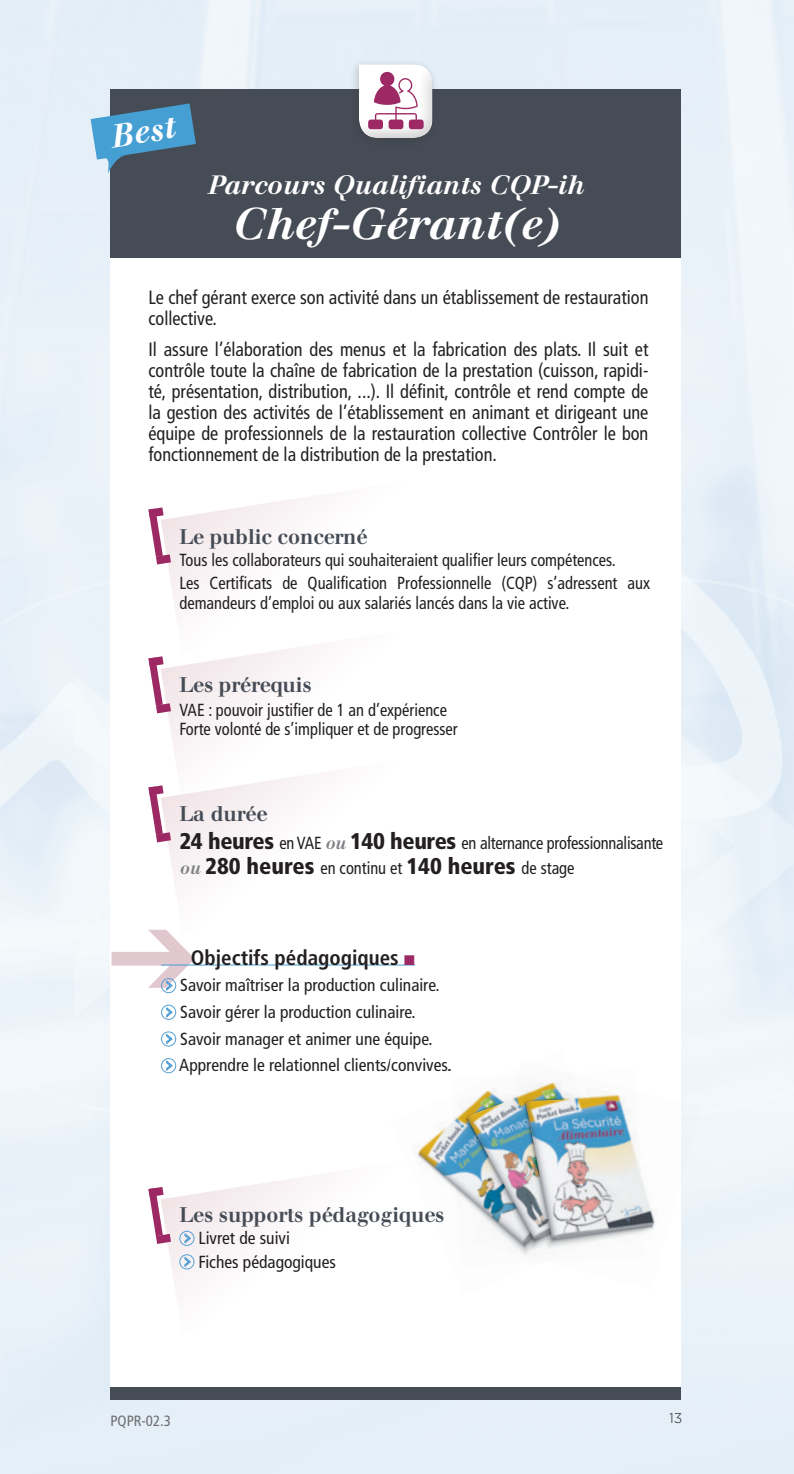
<style>
.page{position:relative;width:794px;height:1474px;background:#fff}
.page>*{position:absolute;margin:0;border:0;box-sizing:border-box;transform-origin:0 0}
.t1{font:italic 500 43.75px "Walbaum";color:#fff}
.t2{font:italic 500 32.2px "Walbaum";color:#fff}
.t3{font:italic 500 26.25px "Walbaum";color:#fff}
.t4{font:900 condensed 22.75px "Frutiger";color:#231f20}
.t5{font:500 21px "Walbaum";color:#464c56;scale:.95 1}
.t6{font:700 condensed 21px "Frutiger";color:#231f20}
.t7{font:condensed 19.25px/21px "Frutiger";color:#231f20;scale:.95 1}
.t8{font:condensed 17.5px/22.9px "Frutiger";color:#231f20;scale:.94 1}
.t9{font:condensed 17.5px/26.8px "Frutiger";color:#231f20}
.t10{font:condensed 14.88px "Frutiger";color:#6c6d70}
.t11{font:300 14px "Gotham";color:#231f20}
.s1{font-weight:900;font-size:22.75px}
.s2{font-family:"Walbaum";font-weight:500;font-style:italic;font-stretch:normal;color:#808285}
.s3{font-family:"Walbaum";font-weight:500;font-style:italic;font-stretch:normal;font-size:17.5px;color:#808285}
.s4{font-weight:400;font-size:17.5px}
.s5{color:#9c2964}
</style>
<div class="page">
<img style="left:0;top:0;width:794px;height:1473px">
<div style="left:110px;top:97px;width:571px;height:1294px;background:#fff"></div>
<div style="left:110px;top:89px;width:571px;height:169px;background:#464c56"></div>
<div style="left:349px;top:58px;width:90px;height:90px;background:#231f20;opacity:.2"></div>
<div style="left:359px;top:63px;width:77px;height:77px;background:#231f20;opacity:.2"></div>
<svg style="left:359px;top:64px;width:73px;height:74px"></svg>
<svg style="left:168px;top:496px;width:147px;height:114px;fill:#faf6f7"></svg>
<svg style="left:148px;top:507px;width:23px;height:57px"></svg>
<svg style="left:168px;top:645px;width:147px;height:104px;fill:#faf5f6"></svg>
<svg style="left:148px;top:656px;width:23px;height:57px"></svg>
<svg style="left:168px;top:749px;width:147px;height:139px"></svg>
<svg style="left:148px;top:785px;width:23px;height:57px"></svg>
<svg style="left:161px;top:1175px;width:155px;height:114px"></svg>
<svg style="left:148px;top:1186px;width:23px;height:57px"></svg>
<svg style="left:185px;top:1233px;width:6px;height:10px"></svg>
<div style="left:179px;top:1230px;width:15px;height:15px;border:1px solid #56a0d5;border-radius:50%"></div>
<svg style="left:185px;top:1256px;width:6px;height:10px"></svg>
<div style="left:179px;top:1254px;width:15px;height:15px;border:1px solid #56a0d5;border-radius:50%"></div>
<hr style="left:161px;top:964px;width:254px;height:1px;background:#459fd3">
<svg style="left:112px;top:929px;width:83px;height:61px"></svg>
<div style="left:161px;top:978px;width:15px;height:15px;border:1px solid #56a0d5;border-radius:50%"></div>
<svg style="left:166px;top:1007px;width:6px;height:10px"></svg>
<div style="left:161px;top:1004px;width:15px;height:15px;border:1px solid #56a0d5;border-radius:50%"></div>
<svg style="left:166px;top:1034px;width:6px;height:9px"></svg>
<div style="left:161px;top:1031px;width:15px;height:15px;border:1px solid #56a0d5;border-radius:50%"></div>
<svg style="left:166px;top:1060px;width:6px;height:10px"></svg>
<div style="left:161px;top:1058px;width:15px;height:15px;border:1px solid #56a0d5;border-radius:50%"></div>
<div style="left:110px;top:1386px;width:570px;height:13px;background:#464c56"></div>
<svg style="left:91px;top:103px;width:105px;height:71px"></svg>
<img style="left:419px;top:1122px;width:32px;height:65px">
<img style="left:451px;top:1103px;width:16px;height:99px">
<img style="left:467px;top:1101px;width:6px;height:106px">
<img style="left:473px;top:1060px;width:227px;height:230px">
<img style="left:526px;top:1096px;width:128px;height:143px">
<h2 class="t2" style="left:107px;top:118px;width:67px;rotate:-9deg">Best</h2>
<h3 class="t3" style="left:207px;top:170px;width:378px">Parcours Qualifiants CQP-ih</h3>
<h1 class="t1" style="left:231px;top:199px;width:330px">Chef-Gérant(e)</h1>
<p class="t7" style="left:148px;top:287px;width:528px">Le chef gérant exerce son activité dans un établissement de restauration collective.</p>
<p class="t7" style="left:148px;top:339px;width:528px;text-align:justify">Il assure l’élaboration des menus et la fabrication des plats. Il suit et contrôle toute la chaîne de fabrication de la prestation (cuisson, rapidi&shy;té, présentation, distribution, ...). Il définit, contrôle et rend compte de la gestion des activités de l’établissement en animant et dirigeant une équipe de professionnels de la restauration collective Contrôler le bon fonctionnement de la distribution de la prestation.</p>
<p class="t5" style="left:179px;top:524px;width:199px">Le public concerné</p>
<p class="t8" style="left:179px;top:549px;width:502px">Tous les collaborateurs qui souhaiteraient qualifier leurs compétences.<br>Les Certificats de Qualification Professionnelle (CQP) s’adressent aux</p>
<p class="t8" style="left:179px;top:591px;width:416px">demandeurs d’emploi ou aux salariés lancés dans la vie active.</p>
<p class="t5" style="left:179px;top:672px;width:141px">Les prérequis</p>
<p class="t8" style="left:179px;top:700px;width:297px;line-height:19.2px">VAE : pouvoir justifier de 1 an d’expérience<br>Forte volonté de s’impliquer et de progresser</p>
<p class="t5" style="left:179px;top:801px;width:94px">La durée</p>
<p class="t8" style="left:179px;top:831px;width:516px"><span class="s1">24 heures</span> en VAE <span class="s2">ou</span> <span class="s1">140 heures</span> en alternance professionnalisante</p>
<p class="t4" style="left:179px;top:852px;width:396px"><span class="s3">ou</span> 280 heures <span class="s4">en continu et</span> 140 heures <span class="s4">de stage</span></p>
<p class="t6" style="left:191px;top:944px;width:225px">Objectifs pédagogiques <span class="s5">■</span></p>
<p class="t9" style="left:179px;top:972px;width:274px">Savoir maîtriser la production culinaire.<br>Savoir gérer la production culinaire.<br>Savoir manager et animer une équipe.<br>Apprendre le relationnel clients/convives.</p>
<p class="t5" style="left:179px;top:1203px;width:280px">Les supports pédagogiques</p>
<p class="t9" style="left:198px;top:1226px;width:139px;line-height:23.4px">Livret de suivi<br>Fiches pédagogiques</p>
<p class="t10" style="left:110px;top:1411px;width:62px">PQPR-02.3</p>
<p class="t11" style="left:669px;top:1409px;width:15px">13</p>
</div>
